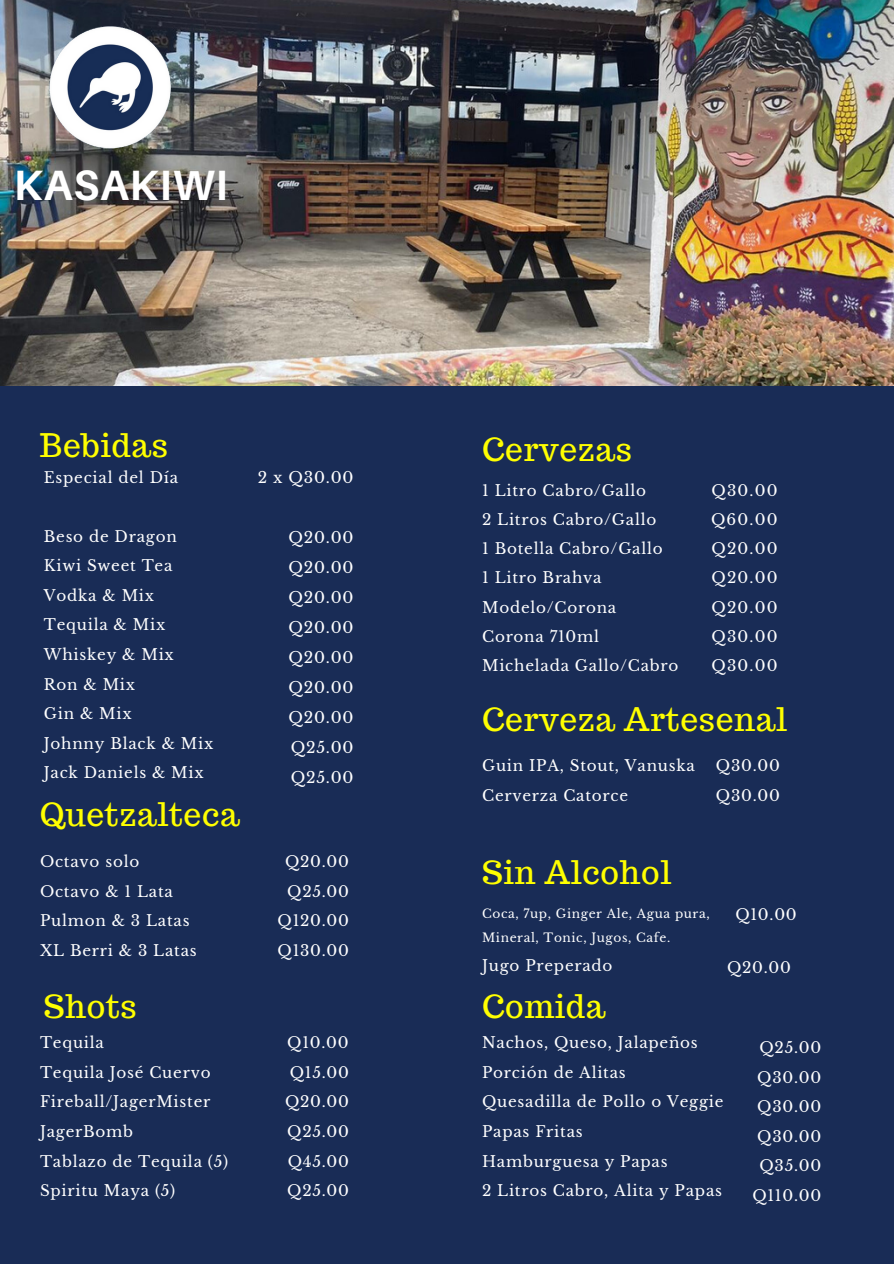
<style>
.page{position:relative;width:894px;height:1264px;background:#fff}
.page>*{position:absolute;margin:0;border:0;box-sizing:border-box;transform-origin:0 0}
.t1{font:700 42.45px "Aileron";letter-spacing:.02em;color:#fff}
.t2{font:31.8px "Trocchi";letter-spacing:.02em;color:#ff0}
.t3{font:15.3px "Libre Baskerville";letter-spacing:.05em;color:#fff}
.t4{font:15.15px/29.5px "Libre Baskerville";letter-spacing:.05em;color:#fff}
.t5{font:12.15px/24.3px "Libre Baskerville";letter-spacing:.05em;color:#fff}
</style>
<div class="page">
<div style="left:0;top:0;width:893px;height:1263px;background:#192c56"></div>
<img style="left:0;top:0;width:893px;height:385px">
<img style="left:40px;top:20px;width:134px;height:139px">
<p class="t1" style="left:14px;top:158px;width:215px">KASAKIWI</p>
<p class="t2" style="left:40px;top:424px;width:129px">Bebidas</p>
<p class="t4" style="left:44px;top:462px;width:136px">Especial del Día</p>
<p class="t4" style="left:44px;top:521px;width:134px">Beso de Dragon</p>
<p class="t4" style="left:44px;top:551px;width:130px">Kiwi Sweet Tea</p>
<p class="t4" style="left:44px;top:581px;width:112px">Vodka &amp; Mix</p>
<p class="t4" style="left:44px;top:610px;width:123px">Tequila &amp; Mix</p>
<p class="t4" style="left:44px;top:640px;width:131px">Whiskey &amp; Mix</p>
<p class="t4" style="left:44px;top:669px;width:93px">Ron &amp; Mix</p>
<p class="t4" style="left:44px;top:699px;width:89px">Gin &amp; Mix</p>
<p class="t4" style="left:44px;top:728px;width:171px">Johnny Black &amp; Mix</p>
<p class="t4" style="left:44px;top:758px;width:161px">Jack Daniels &amp; Mix</p>
<p class="t2" style="left:40px;top:794px;width:201px">Quetzalteca</p>
<p class="t4" style="left:40px;top:847px;width:101px">Octavo solo</p>
<p class="t4" style="left:40px;top:876px;width:134px">Octavo &amp; 1 Lata</p>
<p class="t4" style="left:40px;top:906px;width:151px">Pulmon &amp; 3 Latas</p>
<p class="t4" style="left:40px;top:935px;width:158px">XL Berri &amp; 3 Latas</p>
<p class="t2" style="left:44px;top:985px;width:94px">Shots</p>
<p class="t4" style="left:40px;top:1028px;width:65px">Tequila</p>
<p class="t4" style="left:40px;top:1057px;width:172px">Tequila José Cuervo</p>
<p class="t4" style="left:40px;top:1087px;width:172px">Fireball/JagerMister</p>
<p class="t4" style="left:40px;top:1116px;width:95px">JagerBomb</p>
<p class="t4" style="left:40px;top:1146px;width:189px">Tablazo de Tequila (5)</p>
<p class="t4" style="left:40px;top:1175px;width:137px">Spiritu Maya (5)</p>
<p class="t3" style="left:258px;top:468px;width:97px">2 x Q30.00</p>
<p class="t3" style="left:288px;top:528px;width:66px">Q20.00</p>
<p class="t3" style="left:288px;top:558px;width:66px">Q20.00</p>
<p class="t3" style="left:288px;top:588px;width:66px">Q20.00</p>
<p class="t3" style="left:288px;top:618px;width:66px">Q20.00</p>
<p class="t3" style="left:288px;top:648px;width:66px">Q20.00</p>
<p class="t3" style="left:288px;top:678px;width:66px">Q20.00</p>
<p class="t3" style="left:288px;top:708px;width:66px">Q20.00</p>
<p class="t3" style="left:291px;top:738px;width:64px">Q25.00</p>
<p class="t3" style="left:291px;top:768px;width:64px">Q25.00</p>
<p class="t4" style="left:285px;top:847px;width:65px">Q20.00</p>
<p class="t4" style="left:287px;top:876px;width:63px">Q25.00</p>
<p class="t4" style="left:277px;top:906px;width:73px">Q120.00</p>
<p class="t4" style="left:277px;top:935px;width:73px">Q130.00</p>
<p class="t4" style="left:287px;top:1028px;width:63px">Q10.00<br>Q15.00</p>
<p class="t4" style="left:285px;top:1087px;width:65px">Q20.00</p>
<p class="t4" style="left:287px;top:1116px;width:63px">Q25.00</p>
<p class="t4" style="left:288px;top:1146px;width:63px">Q45.00</p>
<p class="t4" style="left:287px;top:1175px;width:63px">Q25.00</p>
<p class="t2" style="left:482px;top:429px;width:151px">Cervezas</p>
<p class="t4" style="left:482px;top:475px;width:165px">1 Litro Cabro/Gallo</p>
<p class="t4" style="left:482px;top:505px;width:176px">2 Litros Cabro/Gallo</p>
<p class="t4" style="left:482px;top:534px;width:182px">1 Botella Cabro/Gallo</p>
<p class="t4" style="left:482px;top:563px;width:121px">1 Litro Brahva</p>
<p class="t4" style="left:482px;top:592px;width:136px">Modelo/Corona</p>
<p class="t4" style="left:482px;top:622px;width:118px">Corona 710ml</p>
<p class="t4" style="left:482px;top:651px;width:198px">Michelada Gallo/Cabro</p>
<p class="t4" style="left:711px;top:475px;width:68px">Q30.00</p>
<p class="t4" style="left:710px;top:505px;width:68px">Q60.00</p>
<p class="t4" style="left:711px;top:534px;width:68px">Q20.00</p>
<p class="t4" style="left:711px;top:563px;width:68px">Q20.00</p>
<p class="t4" style="left:711px;top:592px;width:68px">Q20.00</p>
<p class="t4" style="left:711px;top:622px;width:68px">Q30.00</p>
<p class="t4" style="left:711px;top:651px;width:68px">Q30.00</p>
<p class="t2" style="left:482px;top:698px;width:306px">Cerveza Artesenal</p>
<p class="t4" style="left:482px;top:751px;width:214px">Guin IPA, Stout, Vanuska</p>
<p class="t4" style="left:482px;top:780px;width:147px">Cerverza Catorce</p>
<p class="t4" style="left:715px;top:751px;width:65px">Q30.00</p>
<p class="t4" style="left:715px;top:780px;width:65px">Q30.00</p>
<p class="t2" style="left:482px;top:851px;width:191px">Sin Alcohol</p>
<p class="t5" style="left:482px;top:901px;width:229px">Coca, 7up, Ginger Ale, Agua pura,<br>Mineral, Tonic, Jugos, Cafe.</p>
<p class="t4" style="left:482px;top:950px;width:132px">Jugo Preperado</p>
<p class="t4" style="left:735px;top:900px;width:63px">Q10.00</p>
<p class="t4" style="left:726px;top:953px;width:65px">Q20.00</p>
<p class="t2" style="left:482px;top:985px;width:125px">Comida</p>
<p class="t4" style="left:482px;top:1028px;width:217px">Nachos, Queso, Jalapeños</p>
<p class="t4" style="left:482px;top:1057px;width:145px">Porción de Alitas</p>
<p class="t4" style="left:482px;top:1087px;width:243px">Quesadilla de Pollo o Veggie</p>
<p class="t4" style="left:482px;top:1116px;width:102px">Papas Fritas</p>
<p class="t4" style="left:482px;top:1146px;width:187px">Hamburguesa y Papas</p>
<p class="t4" style="left:482px;top:1175px;width:241px">2 Litros Cabro, Alita y Papas</p>
<p class="t4" style="left:759px;top:1032px;width:63px">Q25.00</p>
<p class="t4" style="left:757px;top:1062px;width:65px">Q30.00</p>
<p class="t4" style="left:757px;top:1092px;width:65px">Q30.00</p>
<p class="t4" style="left:757px;top:1121px;width:65px">Q30.00</p>
<p class="t4" style="left:759px;top:1151px;width:63px">Q35.00</p>
<p class="t4" style="left:752px;top:1180px;width:70px">Q110.00</p>
</div>
